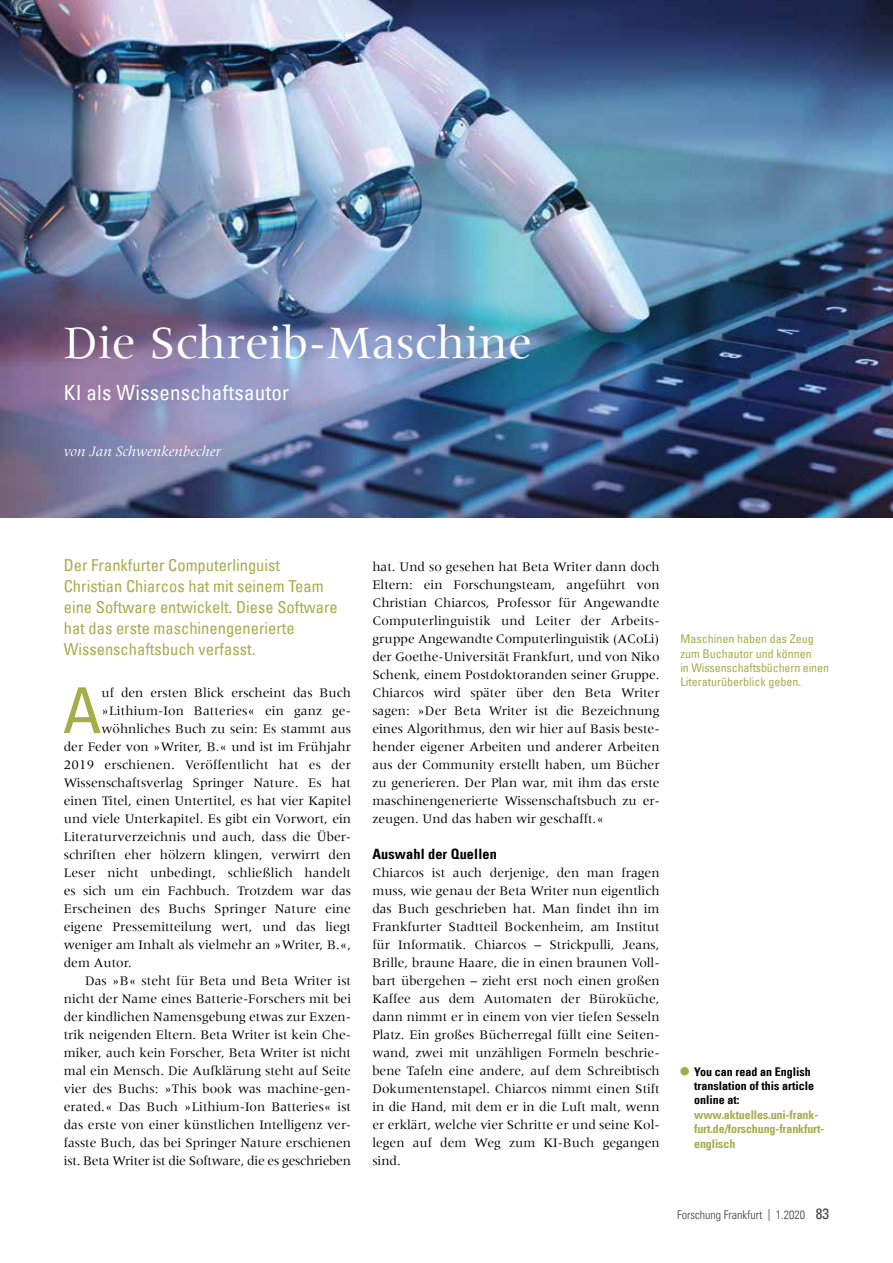
<style>
.page{position:relative;width:893px;height:1263px;background:#fff}
.page>*{position:absolute;margin:0;border:0;box-sizing:border-box;transform-origin:0 0}
.t1{font:condensed 63.3px "Univers Com 57";color:#a4ad4a}
.t2{font:48px "Meridien";color:#fff}
.t3{font:condensed 21px "Univers Com 57";letter-spacing:.01em;color:#fff}
.t4{font:condensed 16.5px/21px "Univers Com 57";color:#a4ad4a}
.t5{font:italic 15px "Meridien Com";color:#fff}
.t6{font:14.25px "Univers Com 67 Bold Cond";letter-spacing:.01em;color:#000}
.t7{font:13.5px/18px "Meridien";color:#000;text-align:justify}
.t8{font:condensed 12px/14.4px "Univers Com 57";color:#a4ad4a}
.t9{font:12px/14.4px "Univers Com 67 Bold Cond";letter-spacing:-.01em;color:#a4ad4a}
.t10{font:12px/14.4px "Univers Com 67 Bold Cond";color:#000}
.t11{font:12px "Univers Com 47 Light Cond";color:#3c3c3b}
.s1{font-family:"Univers Com 57";font-stretch:condensed;font-size:15px}
</style>
<div class="page">
<img style="left:0;top:0;width:893px;height:517px">
<div style="left:680px;top:1067px;width:9px;height:8px;background:#a4ad4a;border-radius:50%"></div>
<h2 class="t2" style="left:64px;top:316px;width:470px">Die Schreib-Maschine</h2>
<h3 class="t3" style="left:64px;top:379px;width:227px">KI als Wissenschaftsautor</h3>
<p class="t5" style="left:64px;top:443px;width:159px">von Jan Schwenkenbecher</p>
<p class="t4" style="left:64px;top:554px;width:276px">Der Frankfurter Computerlinguist Christian Chiarcos hat mit seinem Team eine Software entwickelt. Diese Software hat das erste maschinengenerierte Wissenschaftsbuch verfasst.</p>
<h1 class="t1" style="left:63px;top:670px;width:40px">A</h1>
<p class="t7" style="left:102px;top:684px;width:251px">uf den ersten Blick erscheint das Buch</p>
<p class="t7" style="left:102px;top:702px;width:251px">»Lithium-Ion Batteries« ein ganz ge-</p>
<p class="t7" style="left:102px;top:720px;width:251px">wöhnliches Buch zu sein: Es stammt aus</p>
<p class="t7" style="left:64px;top:738px;width:289px">der Feder von »Writer, B.« und ist im Frühjahr</p>
<p class="t7" style="left:64px;top:756px;width:289px">2019 erschienen. Veröffentlicht hat es der</p>
<p class="t7" style="left:64px;top:774px;width:289px">Wissenschaftsverlag Springer Nature. Es hat</p>
<p class="t7" style="left:64px;top:792px;width:289px">einen Titel, einen Untertitel, es hat vier Kapitel</p>
<p class="t7" style="left:64px;top:810px;width:289px">und viele Unterkapitel. Es gibt ein Vorwort, ein</p>
<p class="t7" style="left:64px;top:828px;width:289px">Literaturverzeichnis und auch, dass die Über-</p>
<p class="t7" style="left:64px;top:846px;width:289px">schriften eher hölzern klingen, verwirrt den</p>
<p class="t7" style="left:64px;top:864px;width:289px">Leser nicht unbedingt, schließlich handelt</p>
<p class="t7" style="left:64px;top:882px;width:289px">es sich um ein Fachbuch. Trotzdem war das</p>
<p class="t7" style="left:64px;top:900px;width:289px">Erscheinen des Buchs Springer Nature eine</p>
<p class="t7" style="left:64px;top:918px;width:289px">eigene Pressemitteilung wert, und das liegt</p>
<p class="t7" style="left:64px;top:936px;width:289px">weniger am Inhalt als vielmehr an »Writer, B.«,</p>
<p class="t7" style="left:64px;top:954px;width:70px">dem Autor.</p>
<p class="t7" style="left:85px;top:972px;width:268px">Das »B« steht für Beta und Beta Writer ist</p>
<p class="t7" style="left:64px;top:990px;width:289px">nicht der Name eines Batterie-Forschers mit bei</p>
<p class="t7" style="left:64px;top:1008px;width:289px">der kindlichen Namensgebung etwas zur Exzen-</p>
<p class="t7" style="left:64px;top:1026px;width:289px">trik neigenden Eltern. Beta Writer ist kein Che-</p>
<p class="t7" style="left:64px;top:1044px;width:289px">miker, auch kein Forscher, Beta Writer ist nicht</p>
<p class="t7" style="left:64px;top:1062px;width:289px">mal ein Mensch. Die Aufklärung steht auf Seite</p>
<p class="t7" style="left:64px;top:1080px;width:287px">vier des Buchs: »This book was machine-gen-</p>
<p class="t7" style="left:64px;top:1098px;width:289px">erated.« Das Buch »Lithium-Ion Batteries« ist</p>
<p class="t7" style="left:64px;top:1116px;width:289px">das erste von einer künstlichen Intelligenz ver-</p>
<p class="t7" style="left:64px;top:1134px;width:289px">fasste Buch, das bei Springer Nature erschienen</p>
<p class="t7" style="left:64px;top:1152px;width:289px">ist. Beta Writer ist die Software, die es geschrieben</p>
<p class="t7" style="left:372px;top:558px;width:289px">hat. Und so gesehen hat Beta Writer dann doch Eltern: ein Forschungsteam, angeführt von Christian Chiarcos, Professor für Angewandte Computerlinguistik und Leiter der Arbeits&shy;gruppe Angewandte Computerlinguistik (ACoLi) der Goethe-Universität Frankfurt, und von Niko Schenk, einem Postdoktoranden seiner Gruppe.<br>Chiarcos wird später über den Beta Writer sagen: »Der Beta Writer ist die Bezeichnung eines Algorithmus, den wir hier auf Basis beste&shy;hender eigener Arbeiten und anderer Arbeiten aus der Community erstellt haben, um Bücher zu generieren. Der Plan war, mit ihm das erste maschinengenerierte Wissenschaftsbuch zu er&shy;zeugen. Und das haben wir geschafft.«</p>
<p class="t6" style="left:372px;top:845px;width:126px">Auswahl der Quellen</p>
<p class="t7" style="left:372px;top:864px;width:289px">Chiarcos ist auch derjenige, den man fragen muss, wie genau der Beta Writer nun eigentlich das Buch geschrieben hat. Man findet ihn im Frankfurter Stadtteil Bockenheim, am Institut für Informatik. Chiarcos – Strickpulli, Jeans, Brille, braune Haare, die in einen braunen Voll&shy;bart übergehen – zieht erst noch einen großen Kaffee aus dem Automaten der Büroküche, dann nimmt er in einem von vier tiefen Sesseln Platz. Ein großes Bücherregal füllt eine Seiten&shy;wand, zwei mit unzähligen Formeln beschrie&shy;bene Tafeln eine andere, auf dem Schreibtisch Dokumentenstapel. Chiarcos nimmt einen Stift in die Hand, mit dem er in die Luft malt, wenn er erklärt, welche vier Schritte er und seine Kol&shy;legen auf dem Weg zum KI-Buch gegangen sind.</p>
<p class="t8" style="left:680px;top:631px;width:150px">Maschinen haben das Zeug zum Buchautor und können<br>in Wissenschaftsbüchern einen<br>Literaturüberblick geben.</p>
<p class="t10" style="left:694px;top:1064px;width:122px">You can read an English translation of this article online at:</p>
<p class="t9" style="left:694px;top:1107px;width:132px">www.aktuelles.uni-frank&shy;furt.de/forschung-frankfurt&shy;englisch</p>
<p class="t11" style="left:677px;top:1208px;width:153px">Forschung Frankfurt | 1.2020 <span class="s1">83</span></p>
</div>
